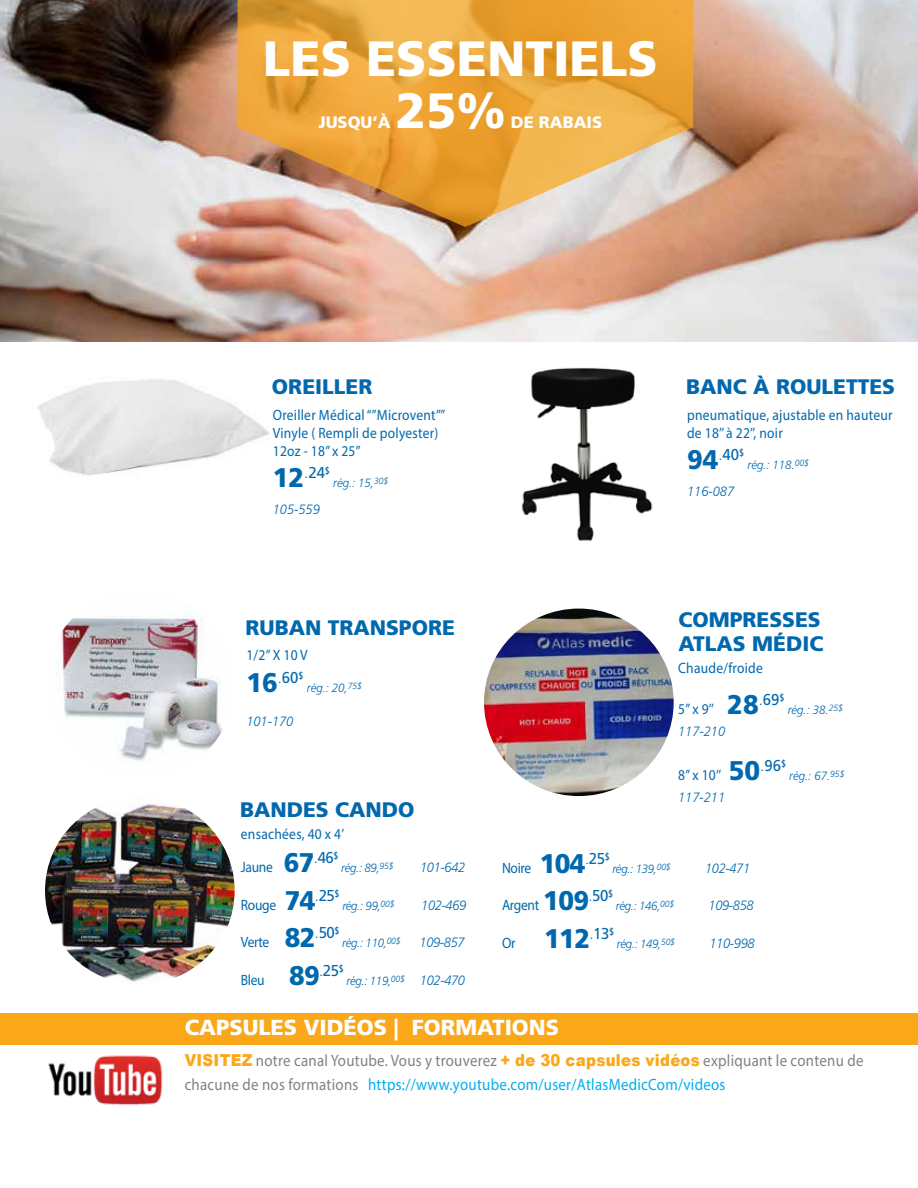
<style>
.page{position:relative;width:918px;height:1188px;background:#fff}
.page>*{position:absolute;margin:0;border:0;box-sizing:border-box;transform-origin:0 0}
.t1{font:900 49.5px "Frutiger";color:#fff}
.t2{font:900 27px "Frutiger";color:#0068ad;scale:.95 1}
.t3{font:900 21.75px "Frutiger";color:#fff}
.t4{font:900 21px/24px "Frutiger";color:#0068ad}
.t5{font:16.5px/24px "Myriad Pro";letter-spacing:.02em;color:#808285;scale:.9 1}
.t6{font:900 16.5px "Frutiger";color:#fff}
.t7{font:15px/18px "Myriad Pro";letter-spacing:.02em;color:#0068ad;scale:.9 1}
.t8{font:italic 300 13.5px "Frutiger";letter-spacing:-.01em;color:#0068ad;scale:.95 1}
.t9{font:italic 300 12px "Frutiger";letter-spacing:-.025em;color:#0068ad;scale:.95 1}
.s1{font-family:"Frutiger";font-weight:900;font-size:27px}
.s2{font-size:13.5px}
.s3{font-family:"Myriad Pro";font-weight:400;font-size:15px}
.s4{font-family:"Arial";font-weight:900;color:#faa819}
.s5{color:#00aeef}
</style>
<div class="page">
<img style="left:37px;top:379px;width:232px;height:96px">
<img style="left:0;top:0;width:918px;height:341px">
<svg style="left:238px;top:0;width:455px;height:227px;background:#e6aa54"></svg>
<div style="left:0;top:1013px;width:918px;height:31px;background:#faa819"></div>
<img style="left:484px;top:609px;width:190px;height:187px">
<img style="left:57px;top:615px;width:165px;height:146px">
<img style="left:521px;top:367px;width:132px;height:174px">
<img style="left:45px;top:797px;width:190px;height:185px">
<img style="left:48px;top:1055px;width:115px;height:50px">
<h1 class="t1" style="left:263px;top:29px;width:396px">LES ESSENTIELS</h1>
<p class="t6" style="left:318px;top:113px;width:74px">JUSQU’À</p>
<h1 class="t1" style="left:396px;top:81px;width:112px">25%</h1>
<p class="t6" style="left:511px;top:113px;width:93px">DE RABAIS</p>
<h3 class="t4" style="left:272px;top:375px;width:102px">OREILLER</h3>
<p class="t7" style="left:273px;top:406px;width:193px">Oreiller Médical “”Microvent””<br>Vinyle ( Rempli de polyester)<br>12oz - 18” x 25”</p>
<h2 class="t2" style="left:273px;top:462px;width:62px">12<sup>.</sup><sup>24</sup><sup>$</sup></h2>
<p class="t9" style="left:333px;top:476px;width:60px">rég.: 15,<sup>30$</sup></p>
<p class="t8" style="left:273px;top:502px;width:51px">105-559</p>
<h3 class="t4" style="left:246px;top:615px;width:211px">RUBAN TRANSPORE</h3>
<p class="t7" style="left:246px;top:646px;width:70px">1/2’’ X 10 V</p>
<h2 class="t2" style="left:246px;top:666px;width:62px">16<sup>.</sup><sup>60</sup><sup>$</sup></h2>
<p class="t9" style="left:307px;top:681px;width:60px">rég.: 20,<sup>75$</sup></p>
<p class="t8" style="left:246px;top:714px;width:51px">101-170</p>
<h3 class="t4" style="left:240px;top:798px;width:176px">BANDES CANDO</h3>
<h3 class="t4" style="left:686px;top:375px;width:210px">BANC À ROULETTES</h3>
<p class="t7" style="left:687px;top:406px;width:230px">pneumatique, ajustable en hauteur de 18’’ à 22’’, noir</p>
<h2 class="t2" style="left:687px;top:444px;width:62px">94<sup>.</sup><sup>40</sup><sup>$</sup></h2>
<p class="t9" style="left:748px;top:458px;width:66px">rég.: 118.<sup>00$</sup></p>
<p class="t8" style="left:687px;top:484px;width:51px">116-087</p>
<h3 class="t4" style="left:678px;top:608px;width:147px">COMPRESSES<br>ATLAS MÉDIC</h3>
<p class="t7" style="left:678px;top:659px;width:96px">Chaude/froide</p>
<p class="t7" style="left:678px;top:700px;width:120px">5’’ x 9’’ <span class="s1">28</span><sup>.</sup><sup>69</sup><sup>$</sup></p>
<p class="t9" style="left:788px;top:703px;width:60px">rég.: 38.<sup>25$</sup></p>
<p class="t8" style="left:678px;top:724px;width:51px">117-210</p>
<p class="t7" style="left:678px;top:766px;width:121px">8’’ x 10’’ <span class="s1">50</span><sup>.</sup><sup>96</sup><sup>$</sup></p>
<p class="t9" style="left:789px;top:769px;width:60px">rég.: 67.<sup>95$</sup></p>
<p class="t8" style="left:678px;top:790px;width:51px">117-211</p>
<p class="t7" style="left:241px;top:825px;width:116px">ensachées, 40 x 4’</p>
<p class="t7" style="left:241px;top:858px;width:110px">Jaune <span class="s1">67</span><sup>.</sup><sup>46</sup><sup>$</sup></p>
<p class="t9" style="left:341px;top:861px;width:56px">rég.: 89,<sup>95$</sup></p>
<p class="t8" style="left:420px;top:860px;width:49px">101-642</p>
<p class="t7" style="left:241px;top:896px;width:111px">Rouge <span class="s1">74</span><sup>.</sup><sup>25</sup><sup>$</sup></p>
<p class="t9" style="left:342px;top:899px;width:56px">rég.: 99,<sup>00$</sup></p>
<p class="t8" style="left:421px;top:897px;width:49px">102-469</p>
<p class="t7" style="left:241px;top:933px;width:111px">Verte <span class="s1">82</span><sup>.</sup><sup>50</sup><sup>$</sup></p>
<p class="t9" style="left:342px;top:936px;width:130px">rég.: 110,<sup>00$</sup> <span class="s2">109-857</span></p>
<p class="t7" style="left:241px;top:971px;width:116px">Bleu <span class="s1">89</span><sup>.</sup><sup>25</sup><sup>$</sup></p>
<p class="t9" style="left:347px;top:974px;width:126px">rég.: 119,<sup>00$</sup> <span class="s2">102-470</span></p>
<p class="t7" style="left:502px;top:859px;width:121px">Noire <span class="s1">104</span><sup>.</sup><sup>25</sup><sup>$</sup></p>
<p class="t9" style="left:612px;top:862px;width:63px">rég.: 139,<sup>00$</sup></p>
<p class="t8" style="left:705px;top:861px;width:49px">102-471</p>
<p class="t7" style="left:502px;top:896px;width:125px">Argent <span class="s1">109</span><sup>.</sup><sup>50</sup><sup>$</sup></p>
<p class="t9" style="left:616px;top:899px;width:63px">rég.: 146,<sup>00$</sup></p>
<p class="t8" style="left:709px;top:898px;width:49px">109-858</p>
<h2 class="t2" style="left:502px;top:922px;width:120px"><span class="s3">Or</span> 112<sup>.</sup><sup>13</sup><sup>$</sup></h2>
<p class="t9" style="left:617px;top:937px;width:63px">rég.: 149,<sup>50$</sup></p>
<p class="t8" style="left:709px;top:936px;width:49px">110-998</p>
<h3 class="t3" style="left:185px;top:1015px;width:376px">CAPSULES VIDÉOS | FORMATIONS</h3>
<p class="t5" style="left:185px;top:1049px;width:756px"><span class="s4">VISITEZ</span> notre canal Youtube. Vous y trouverez <span class="s4">+ de 30 capsules vidéos</span> expliquant le contenu de chacune de nos formations <span class="s5">https://www.youtube.com/user/AtlasMedicCom/videos</span></p>
</div>
